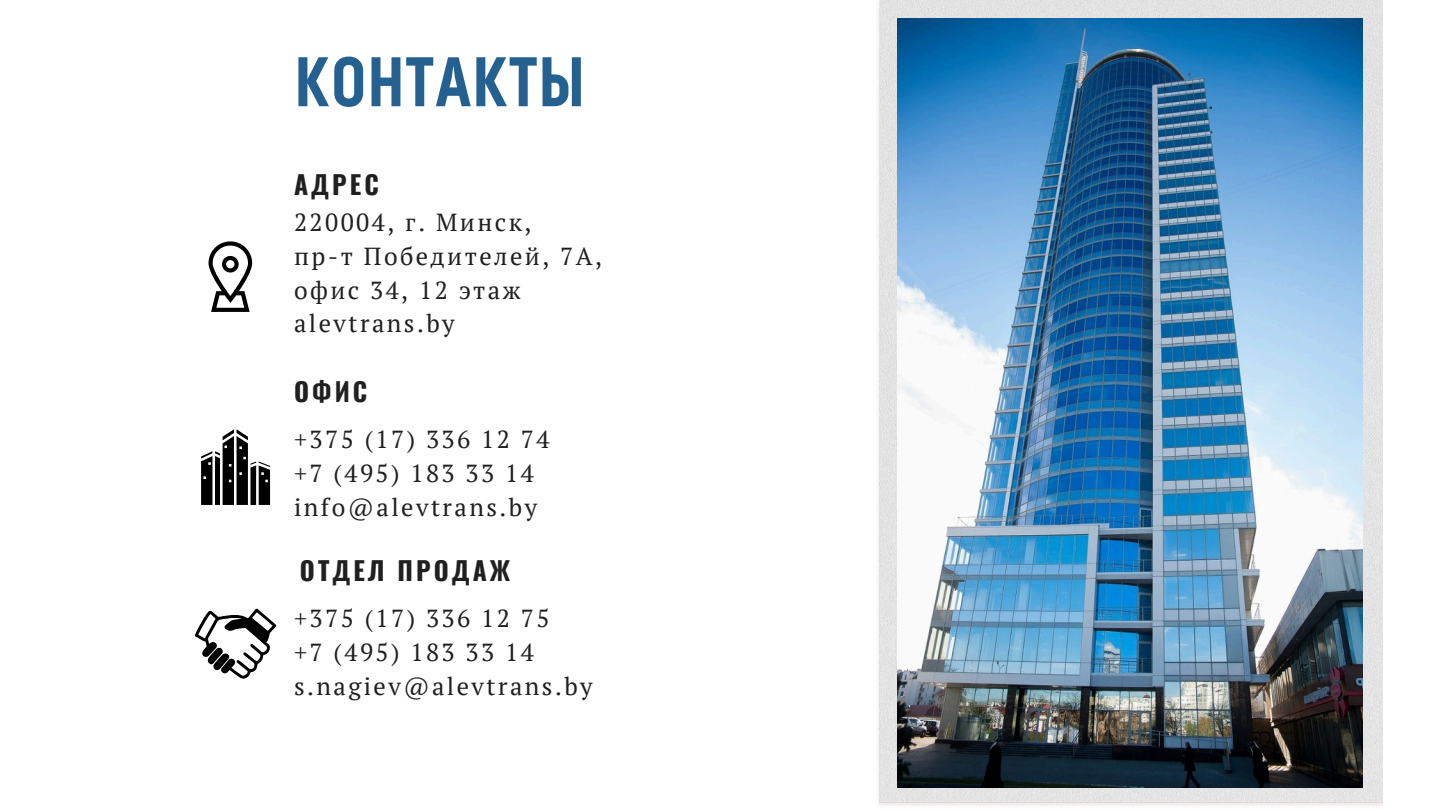
<style>
.page{position:relative;width:1440px;height:810px;background:#fff}
.page>*{position:absolute;margin:0;border:0;box-sizing:border-box;transform-origin:0 0}
.t1{font:700 70px "Bond 4 F";color:#256190}
.t2{font:700 25.6px "Oswald";letter-spacing:.12em;color:#202020}
.t3{font:24.6px "PT Serif";letter-spacing:.1em;color:#202020}
</style>
<div class="page">
<svg style="left:209px;top:241px;width:43px;height:71px"></svg>
<svg style="left:201px;top:429px;width:69px;height:76px"></svg>
<svg style="left:195px;top:608px;width:81px;height:71px"></svg>
<img style="left:878px;top:0;width:504px;height:806px">
<img style="left:898px;top:19px;width:465px;height:769px">
<p class="t1" style="left:294px;top:54px;width:293px">КОНТАКТЫ</p>
<p class="t2" style="left:294px;top:164px;width:86px">АДРЕС</p>
<p class="t3" style="left:294px;top:206px;width:239px">220004, г. Минск,</p>
<p class="t3" style="left:294px;top:239px;width:309px">пр-т Победителей, 7А,</p>
<h2 class="t3" style="left:294px;top:273px;width:228px">офис 34, 12 этаж</h2>
<p class="t3" style="left:294px;top:307px;width:162px">alevtrans.by</p>
<h2 class="t2" style="left:294px;top:371px;width:75px">ОФИС</h2>
<p class="t3" style="left:294px;top:422px;width:257px">+375 (17) 336 12 74</p>
<p class="t3" style="left:294px;top:456px;width:241px">+7 (495) 183 33 14</p>
<p class="t3" style="left:294px;top:490px;width:245px">info@alevtrans.by</p>
<p class="t2" style="left:300px;top:551px;width:212px">ОТДЕЛ ПРОДАЖ</p>
<h2 class="t3" style="left:294px;top:602px;width:257px">+375 (17) 336 12 75</h2>
<p class="t3" style="left:294px;top:635px;width:241px">+7 (495) 183 33 14</p>
<p class="t3" style="left:294px;top:669px;width:300px">s.nagiev@alevtrans.by</p>
</div>
